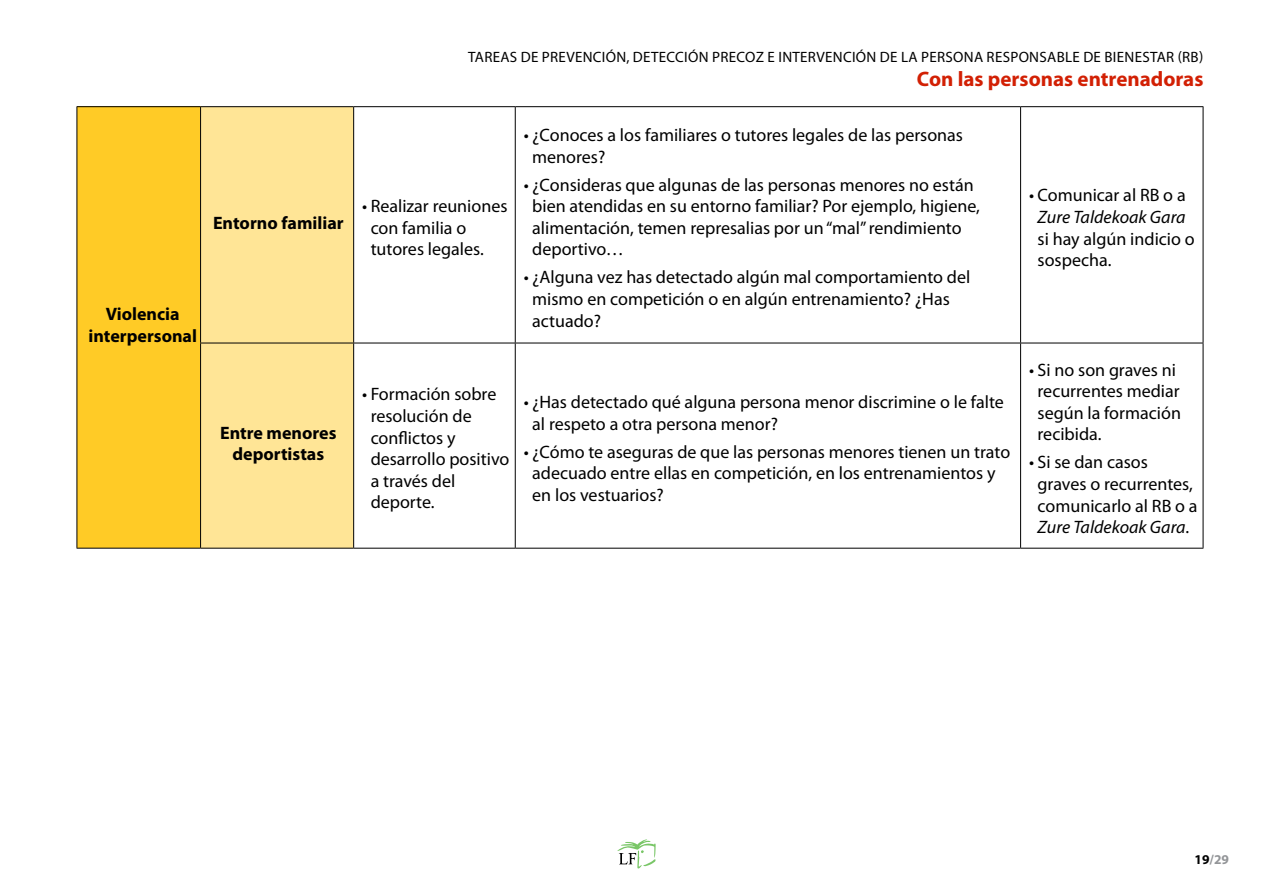
<style>
.page{position:relative;width:1263px;height:893px;background:#fff}
.page>*{position:absolute;margin:0;border:0;box-sizing:border-box;transform-origin:0 0}
.t1{font:700 21px "Myriad Pro";color:#d22004}
.t2{font:18px/21.6px "Myriad Pro";color:#000}
.t3{font:700 18px/21.6px "Myriad Pro";color:#000;text-align:center}
.t4{font:italic 18px "Myriad Pro";color:#000}
.t5{font:15px "Myriad Pro";letter-spacing:.02em;color:#000}
.t6{font:700 13.5px "Myriad Pro";color:#939598}
.s1{font-style:italic}
.s2{color:#000}
</style>
<div class="page">
<svg style="left:617px;top:839px;width:39px;height:29px"></svg>
<div style="left:77px;top:107px;width:124px;height:441px;background:#ffcb26"></div>
<div style="left:201px;top:107px;width:152px;height:441px;background:#ffe596"></div>
<hr style="left:77px;top:106px;width:124px;height:1px;background:#000">
<hr style="left:77px;top:107px;width:1px;height:236px;background:#000">
<hr style="left:200px;top:107px;width:1px;height:236px;background:#000">
<hr style="left:77px;top:343px;width:1px;height:205px;background:#000">
<hr style="left:200px;top:343px;width:1px;height:205px;background:#000">
<hr style="left:77px;top:548px;width:124px;height:1px;background:#000">
<hr style="left:354px;top:106px;width:161px;height:1px;background:#000">
<hr style="left:515px;top:106px;width:505px;height:1px;background:#000">
<hr style="left:1020px;top:106px;width:183px;height:1px;background:#000">
<hr style="left:354px;top:343px;width:161px;height:1px;background:#000">
<hr style="left:515px;top:343px;width:505px;height:1px;background:#000">
<hr style="left:1020px;top:343px;width:183px;height:1px;background:#000">
<hr style="left:354px;top:548px;width:161px;height:1px;background:#000">
<hr style="left:515px;top:548px;width:505px;height:1px;background:#000">
<hr style="left:1020px;top:548px;width:183px;height:1px;background:#000">
<hr style="left:353px;top:107px;width:1px;height:236px;background:#000">
<hr style="left:515px;top:107px;width:1px;height:236px;background:#000">
<hr style="left:1020px;top:107px;width:1px;height:236px;background:#000">
<hr style="left:1203px;top:107px;width:1px;height:236px;background:#000">
<hr style="left:353px;top:343px;width:1px;height:205px;background:#000">
<hr style="left:515px;top:343px;width:1px;height:205px;background:#000">
<hr style="left:1020px;top:343px;width:1px;height:205px;background:#000">
<hr style="left:1203px;top:343px;width:1px;height:205px;background:#000">
<hr style="left:201px;top:106px;width:153px;height:1px;background:#000">
<hr style="left:200px;top:343px;width:154px;height:1px;background:#000">
<hr style="left:201px;top:548px;width:153px;height:1px;background:#000">
<p class="t3" style="left:213px;top:212px;width:132px">Entorno familiar</p>
<p class="t3" style="left:89px;top:304px;width:110px">Violencia interpersonal</p>
<p class="t3" style="left:220px;top:422px;width:118px">Entre menores deportistas</p>
<p class="t5" style="left:468px;top:48px;width:736px">TAREAS DE PREVENCIÓN, DETECCIÓN PRECOZ E INTERVENCIÓN DE LA PERSONA RESPONSABLE DE BIENESTAR (RB)</p>
<p class="t1" style="left:917px;top:67px;width:288px">Con las personas entrenadoras</p>
<p class="t2" style="left:371px;top:196px;width:138px;text-indent:-9px">• Realizar reuniones con familia o tutores legales.</p>
<p class="t2" style="left:532px;top:124px;width:432px;text-indent:-9px">• ¿Conoces a los familiares o tutores legales de las personas menores?</p>
<p class="t2" style="left:532px;top:174px;width:449px;text-indent:-9px">• ¿Consideras que algunas de las personas menores no están bien atendidas en su entorno familiar? Por ejemplo, higiene, alimentación, temen represalias por un “mal” rendimiento deportivo…</p>
<p class="t2" style="left:532px;top:267px;width:439px;text-indent:-9px">• ¿Alguna vez has detectado algún mal comportamiento del mismo en competición o en algún entrenamiento? ¿Has actuado?</p>
<p class="t2" style="left:371px;top:384px;width:140px;text-indent:-9px">• Formación sobre resolución de conflictos y desarrollo positivo a través del deporte.</p>
<p class="t2" style="left:532px;top:392px;width:473px;text-indent:-9px">• ¿Has detectado qué alguna persona menor discrimine o le falte al respeto a otra persona menor?</p>
<p class="t2" style="left:532px;top:441px;width:479px;text-indent:-9px">• ¿Cómo te aseguras de que las personas menores tienen un trato adecuado entre ellas en competición, en los entrenamientos y en los vestuarios?</p>
<p class="t2" style="left:1029px;top:185px;width:158px">• Comunicar al RB o a</p>
<p class="t4" style="left:1037px;top:207px;width:149px">Zure Taldekoak Gara</p>
<p class="t2" style="left:1037px;top:228px;width:159px">si hay algún indicio o sospecha.</p>
<p class="t2" style="left:1037px;top:359px;width:145px;text-indent:-9px">• Si no son graves ni recurrentes mediar según la formación recibida.</p>
<p class="t2" style="left:1037px;top:452px;width:161px;text-indent:-9px">• Si se dan casos graves o recurrentes, comunicarlo al RB o a<br><span class="s1">Zure Taldekoak Gara</span>.</p>
<p class="t6" style="left:1194px;top:852px;width:36px"><span class="s2">19</span>/29</p>
</div>
